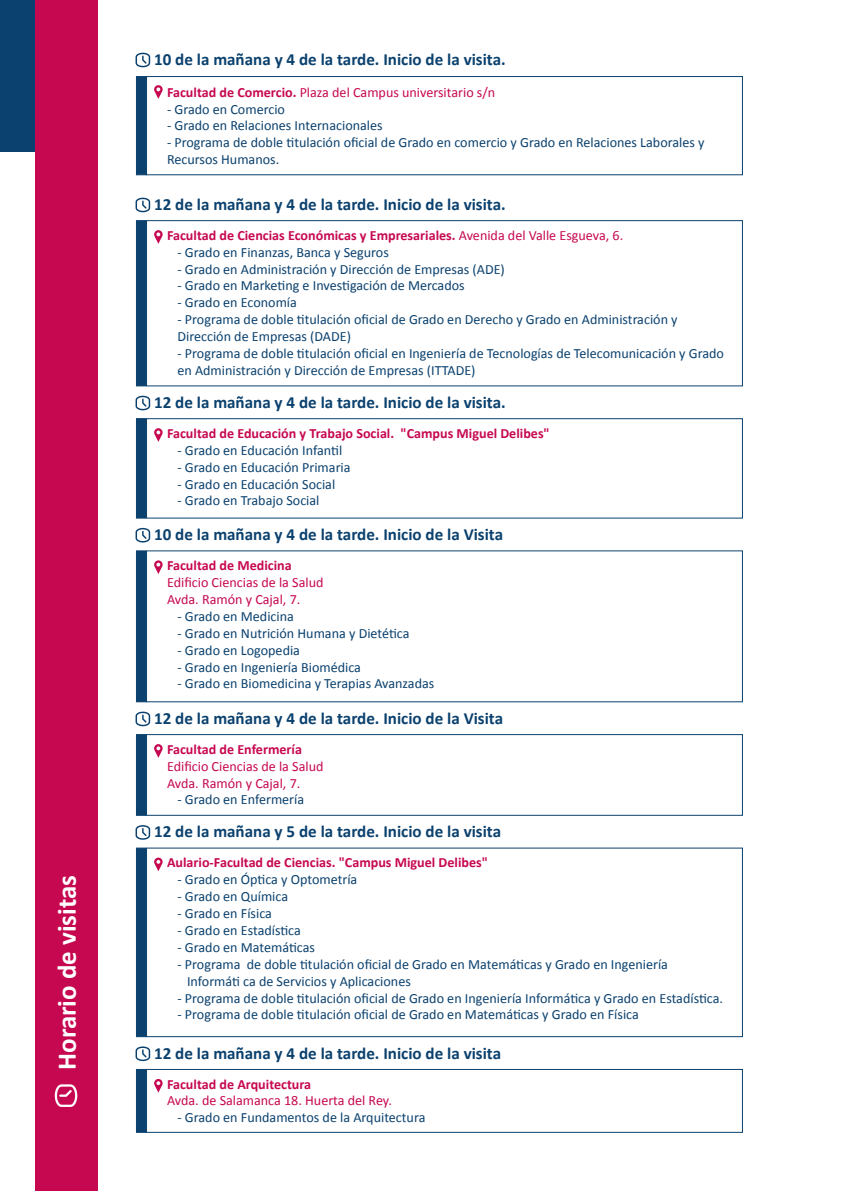
<style>
.page{position:relative;width:843px;height:1191px;background:#fff}
.page>*{position:absolute;margin:0;border:0;box-sizing:border-box;transform-origin:0 0}
.t1{font:700 27px "Calibri";color:#fff}
.t2{font:700 17px "Calibri";color:#0b416e}
.t3{font:14px/17px "Calibri";color:#0b416e}
.t4{font:700 14px "Calibri";color:#c60850}
.t5{font:14px/17px "Calibri";color:#c60850}
.s1{font-weight:700}
.s2{font-weight:400}
</style>
<div class="page">
<div style="left:0;top:0;width:94px;height:152px;background:#0b416e"></div>
<svg style="left:154px;top:85px;width:9px;height:14px"></svg>
<svg style="left:135px;top:53px;width:15px;height:14px"></svg>
<div style="left:146px;top:76px;width:596px;height:99px;border:1px solid #0b416e"></div>
<div style="left:136px;top:76px;width:10px;height:99px;background:#0b416e"></div>
<svg style="left:154px;top:230px;width:9px;height:14px"></svg>
<svg style="left:135px;top:198px;width:15px;height:14px"></svg>
<div style="left:146px;top:220px;width:596px;height:166px;border:1px solid #0b416e"></div>
<div style="left:136px;top:220px;width:10px;height:166px;background:#0b416e"></div>
<svg style="left:154px;top:428px;width:9px;height:14px"></svg>
<svg style="left:135px;top:395px;width:15px;height:15px"></svg>
<div style="left:146px;top:418px;width:596px;height:100px;border:1px solid #0b416e"></div>
<div style="left:136px;top:418px;width:10px;height:100px;background:#0b416e"></div>
<svg style="left:154px;top:560px;width:9px;height:14px"></svg>
<svg style="left:135px;top:528px;width:15px;height:14px"></svg>
<div style="left:136px;top:550px;width:10px;height:152px;background:#0b416e"></div>
<svg style="left:154px;top:744px;width:9px;height:14px"></svg>
<svg style="left:135px;top:711px;width:15px;height:15px"></svg>
<div style="left:146px;top:734px;width:596px;height:81px;border:1px solid #0b416e"></div>
<div style="left:136px;top:734px;width:10px;height:81px;background:#0b416e"></div>
<svg style="left:154px;top:857px;width:9px;height:14px"></svg>
<svg style="left:135px;top:825px;width:15px;height:14px"></svg>
<div style="left:146px;top:848px;width:596px;height:189px;border:1px solid #0b416e"></div>
<div style="left:136px;top:848px;width:10px;height:189px;background:#0b416e"></div>
<svg style="left:154px;top:1079px;width:9px;height:13px"></svg>
<svg style="left:135px;top:1046px;width:15px;height:15px"></svg>
<div style="left:146px;top:1069px;width:596px;height:63px;border:1px solid #0b416e"></div>
<div style="left:136px;top:1069px;width:10px;height:63px;background:#0b416e"></div>
<div style="left:35px;top:0;width:62px;height:1191px;background:#c60850"></div>
<svg style="left:55px;top:1084px;width:22px;height:23px"></svg>
<h1 class="t1" style="left:50px;top:1070px;width:196px;rotate:-90deg">Horario de visitas</h1>
<p class="t2" style="left:154px;top:49px;width:353px">10 de la mañana y 4 de la tarde. Inicio de la visita.</p>
<p class="t5" style="left:167px;top:83px;width:330px"><span class="s1">Facultad de Comercio.</span> Plaza del Campus universitario s/n</p>
<p class="t3" style="left:167px;top:100px;width:119px">- Grado en Comercio</p>
<p class="t3" style="left:167px;top:117px;width:217px">- Grado en Relaciones Internacionales</p>
<p class="t3" style="left:167px;top:134px;width:539px">- Programa de doble titulación oficial de Grado en comercio y Grado en Relaciones Laborales y<br>Recursos Humanos.</p>
<p class="t2" style="left:154px;top:194px;width:353px">12 de la mañana y 4 de la tarde. Inicio de la visita.</p>
<p class="t4" style="left:167px;top:226px;width:458px">Facultad de Ciencias Económicas y Empresariales. <span class="s2">Avenida del Valle Esgueva, 6.</span></p>
<p class="t3" style="left:177px;top:243px;width:213px">- Grado en Finanzas, Banca y Seguros</p>
<p class="t3" style="left:177px;top:260px;width:329px">- Grado en Administración y Dirección de Empresas (ADE)</p>
<p class="t3" style="left:177px;top:277px;width:289px">- Grado en Marketing e Investigación de Mercados</p>
<p class="t3" style="left:177px;top:293px;width:121px">- Grado en Economía</p>
<p class="t3" style="left:177px;top:310px;width:502px">- Programa de doble titulación oficial de Grado en Derecho y Grado en Administración y<br>Dirección de Empresas (DADE)</p>
<p class="t3" style="left:177px;top:344px;width:548px">- Programa de doble titulación oficial en Ingeniería de Tecnologías de Telecomunicación y Grado en Administración y Dirección de Empresas (ITTADE)</p>
<p class="t2" style="left:154px;top:392px;width:353px">12 de la mañana y 4 de la tarde. Inicio de la visita.</p>
<p class="t4" style="left:167px;top:424px;width:384px">Facultad de Educación y Trabajo Social. "Campus Miguel Delibes"</p>
<p class="t3" style="left:177px;top:441px;width:166px">- Grado en Educación Infantil</p>
<p class="t3" style="left:177px;top:458px;width:175px">- Grado en Educación Primaria</p>
<p class="t3" style="left:177px;top:475px;width:159px">- Grado en Educación Social</p>
<p class="t3" style="left:177px;top:491px;width:143px">- Grado en Trabajo Social</p>
<p class="t2" style="left:154px;top:524px;width:350px">10 de la mañana y 4 de la tarde. Inicio de la Visita</p>
<p class="t4" style="left:167px;top:556px;width:126px">Facultad de Medicina</p>
<p class="t5" style="left:167px;top:573px;width:158px">Edificio Ciencias de la Salud<br>Avda. Ramón y Cajal, 7.</p>
<p class="t3" style="left:177px;top:607px;width:118px">- Grado en Medicina</p>
<p class="t3" style="left:177px;top:624px;width:233px">- Grado en Nutrición Humana y Dietética</p>
<p class="t3" style="left:177px;top:641px;width:124px">- Grado en Logopedia</p>
<p class="t3" style="left:177px;top:657px;width:185px">- Grado en Ingeniería Biomédica</p>
<p class="t3" style="left:177px;top:674px;width:258px">- Grado en Biomedicina y Terapias Avanzadas</p>
<p class="t2" style="left:154px;top:708px;width:350px">12 de la mañana y 4 de la tarde. Inicio de la Visita</p>
<p class="t4" style="left:167px;top:740px;width:136px">Facultad de Enfermería</p>
<p class="t5" style="left:167px;top:757px;width:158px">Edificio Ciencias de la Salud<br>Avda. Ramón y Cajal, 7.</p>
<p class="t3" style="left:177px;top:790px;width:128px">- Grado en Enfermería</p>
<p class="t2" style="left:154px;top:821px;width:348px">12 de la mañana y 5 de la tarde. Inicio de la visita</p>
<p class="t4" style="left:167px;top:854px;width:322px">Aulario-Facultad de Ciencias. "Campus Miguel Delibes"</p>
<p class="t3" style="left:177px;top:870px;width:181px">- Grado en Óptica y Optometría</p>
<p class="t3" style="left:177px;top:887px;width:112px">- Grado en Química</p>
<p class="t3" style="left:177px;top:904px;width:96px">- Grado en Física</p>
<p class="t3" style="left:177px;top:921px;width:125px">- Grado en Estadística</p>
<p class="t3" style="left:177px;top:938px;width:139px">- Grado en Matemáticas</p>
<p class="t3" style="left:187px;top:955px;width:482px;text-indent:-10px">- Programa de doble titulación oficial de Grado en Matemáticas y Grado en Ingeniería<br>Informáti ca de Servicios y Aplicaciones</p>
<p class="t3" style="left:177px;top:988px;width:547px">- Programa de doble titulación oficial de Grado en Ingeniería Informática y Grado en Estadística.</p>
<p class="t3" style="left:177px;top:1005px;width:463px">- Programa de doble titulación oficial de Grado en Matemáticas y Grado en Física</p>
<p class="t2" style="left:154px;top:1042px;width:348px">12 de la mañana y 4 de la tarde. Inicio de la visita</p>
<p class="t4" style="left:167px;top:1075px;width:146px">Facultad de Arquitectura</p>
<p class="t5" style="left:167px;top:1091px;width:226px">Avda. de Salamanca 18. Huerta del Rey.</p>
<p class="t3" style="left:177px;top:1108px;width:249px">- Grado en Fundamentos de la Arquitectura</p>
</div>
